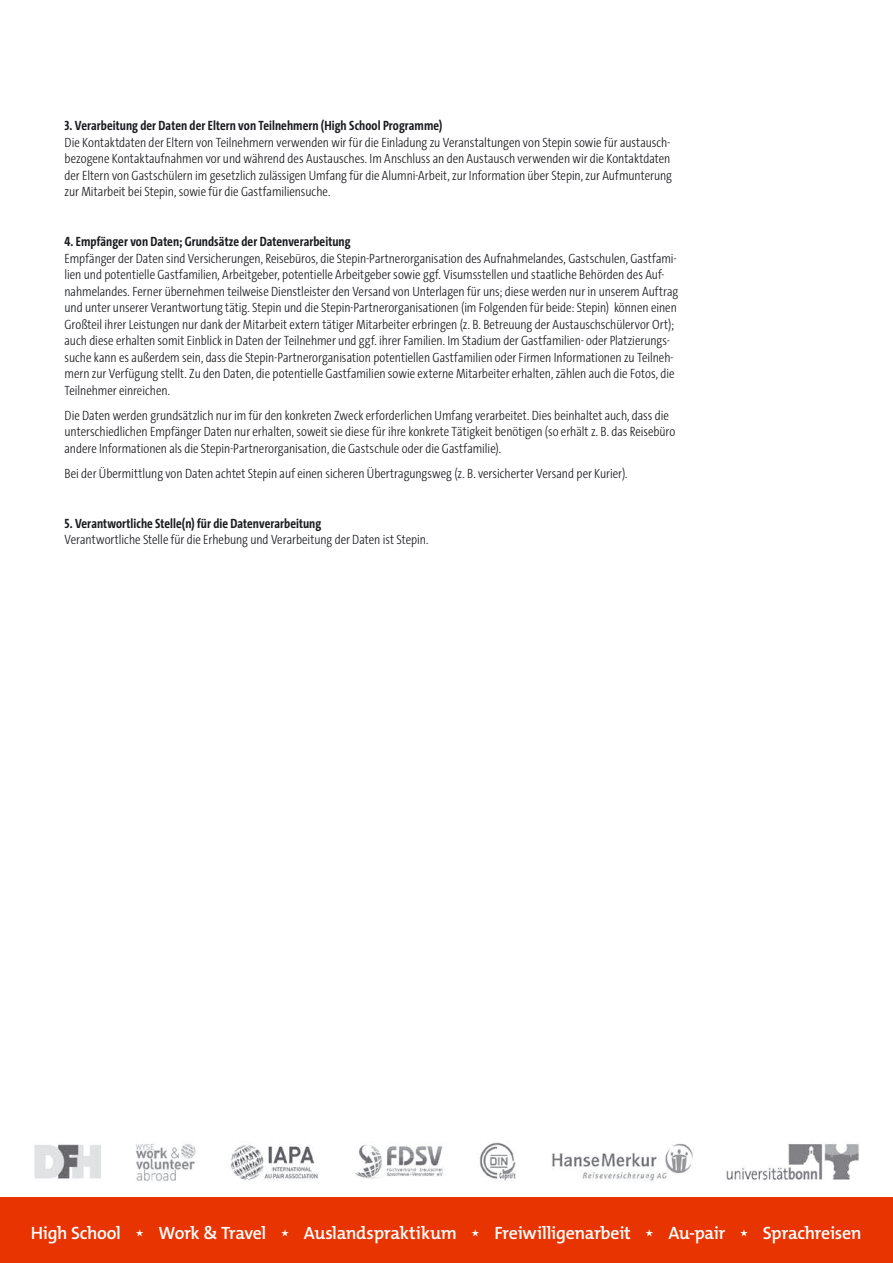
<style>
.page{position:relative;width:893px;height:1263px;background:#fff}
.page>*{position:absolute;margin:0;border:0;box-sizing:border-box;transform-origin:0 0}
.t1{font:17.85px "The Mix HP6 Se Bld";letter-spacing:-.02em;color:#fff}
.t2{font:300 13.5px/16.5px "The Sans Cd LF3";color:#1b1c20}
.t3{font:700 13.5px "The Sans Cd LF7";letter-spacing:.005em;color:#1b1c20}
</style>
<div class="page">
<div style="left:0;top:1198px;width:893px;height:65px;background:#e83400"></div>
<img style="left:34px;top:1142px;width:825px;height:39px">
<p class="t3" style="left:65px;top:117px;width:379px">3. Verarbeitung der Daten der Eltern von Teilnehmern (High School Programme)</p>
<p class="t2" style="left:65px;top:134px;width:609px">Die Kontaktdaten der Eltern von Teilnehmern verwenden wir für die Einladung zu Veranstaltungen von Stepin sowie für austausch&shy;bezogene Kontaktaufnahmen vor und während des Austausches. Im Anschluss an den Austausch verwenden wir die Kontaktdaten der Eltern von Gastschülern im gesetzlich zulässigen Umfang für die Alumni-Arbeit, zur Information über Stepin, zur Aufmunterung zur Mitarbeit bei Stepin, sowie für die Gastfamiliensuche.</p>
<p class="t3" style="left:65px;top:233px;width:287px">4. Empfänger von Daten; Grundsätze der Datenverarbeitung</p>
<p class="t2" style="left:65px;top:250px;width:615px">Empfänger der Daten sind Versicherungen, Reisebüros, die Stepin-Partnerorganisation des Aufnahmelandes, Gastschulen, Gastfami&shy;lien und potentielle Gastfamilien, Arbeitgeber, potentielle Arbeitgeber sowie ggf. Visumsstellen und staatliche Behörden des Auf&shy;nahmelandes. Ferner übernehmen teilweise Dienstleister den Versand von Unterlagen für uns; diese werden nur in unserem Auftrag und unter unserer Verantwortung tätig. Stepin und die Stepin-Partnerorganisationen (im Folgenden für beide: Stepin) können einen Großteil ihrer Leistungen nur dank der Mitarbeit extern tätiger Mitarbeiter erbringen (z. B. Betreuung der Austauschschülervor Ort); auch diese erhalten somit Einblick in Daten der Teilnehmer und ggf. ihrer Familien. Im Stadium der Gastfamilien- oder Platzierungs&shy;suche kann es außerdem sein, dass die Stepin-Partnerorganisation potentiellen Gastfamilien oder Firmen Informationen zu Teilneh&shy;mern zur Verfügung stellt. Zu den Daten, die potentielle Gastfamilien sowie externe Mitarbeiter erhalten, zählen auch die Fotos, die Teilnehmer einreichen.</p>
<p class="t2" style="left:65px;top:406px;width:612px">Die Daten werden grundsätzlich nur im für den konkreten Zweck erforderlichen Umfang verarbeitet. Dies beinhaltet auch, dass die unterschiedlichen Empfänger Daten nur erhalten, soweit sie diese für ihre konkrete Tätigkeit benötigen (so erhält z. B. das Reisebüro andere Informationen als die Stepin-Partnerorganisation, die Gastschule oder die Gastfamilie).</p>
<p class="t2" style="left:65px;top:464px;width:565px">Bei der Übermittlung von Daten achtet Stepin auf einen sicheren Übertragungsweg (z. B. versicherter Versand per Kurier).</p>
<p class="t3" style="left:65px;top:514px;width:258px">5. Verantwortliche Stelle(n) für die Datenverarbeitung</p>
<p class="t2" style="left:65px;top:531px;width:365px">Verantwortliche Stelle für die Erhebung und Verarbeitung der Daten ist Stepin.</p>
<h1 class="t1" style="left:31px;top:1222px;width:832px">High School <sup>⋆</sup> Work &amp; Travel <sup>⋆</sup> Auslandspraktikum <sup>⋆</sup> Freiwilligenarbeit <sup>⋆</sup> Au-pair <sup>⋆</sup> Sprachreisen</h1>
</div>
